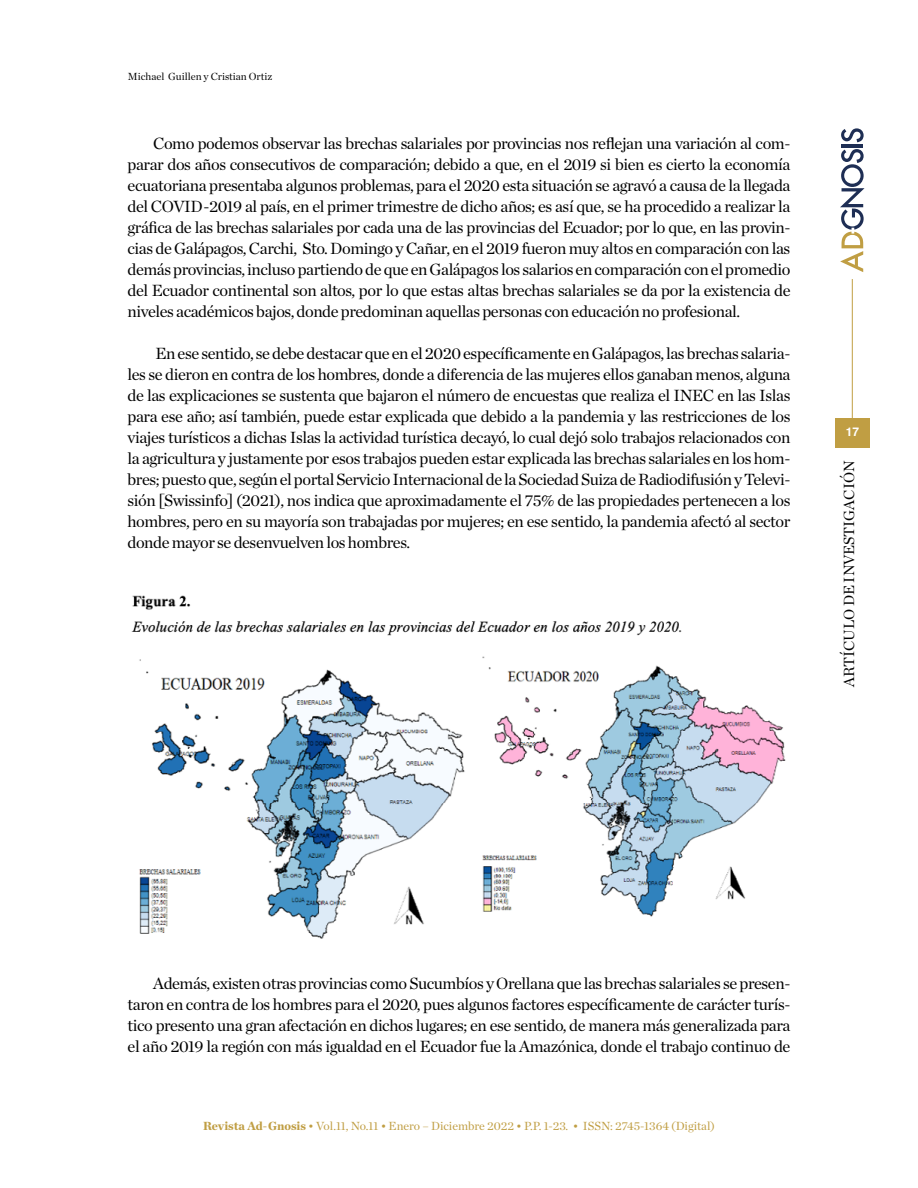
<style>
.page{position:relative;width:918px;height:1188px;background:#fff}
.page>*{position:absolute;margin:0;border:0;box-sizing:border-box;transform-origin:0 0}
.t1{font:16.5px/21px "Chronicle Deck";letter-spacing:-.025em;color:#000;text-align:justify}
.t2{font:15px "Chronicle Deck";color:#000}
.t3{font:12px "Chronicle Deck";color:#c09e43}
.t4{font:700 12px "Helvetica";color:#fff}
.t5{font:10.5px "Chronicle Deck";color:#000}
.s1{font-weight:900}
</style>
<div class="page">
<hr style="left:852px;top:279px;width:1px;height:139px;background:#c09e43">
<div style="left:835px;top:418px;width:35px;height:30px;background:#c09e43"></div>
<hr style="left:842px;top:144px;width:21px;height:3px;background:#1e2e54">
<svg style="left:841px;top:128px;width:23px;height:14px"></svg>
<svg style="left:840px;top:149px;width:25px;height:123px"></svg>
<img style="left:131px;top:595px;width:655px;height:344px">
<p class="t5" style="left:128px;top:69px;width:146px">Michael Guillen y Cristian Ortiz</p>
<p class="t1" style="left:128px;top:131px;width:665px;text-indent:26px">Como podemos observar las brechas salariales por provincias nos reflejan una variación al com&shy;parar dos años consecutivos de comparación; debido a que, en el 2019 si bien es cierto la economía ecuatoriana presentaba algunos problemas, para el 2020 esta situación se agravó a causa de la llegada del COVID-2019 al país, en el primer trimestre de dicho años; es así que, se ha procedido a realizar la gráfica de las brechas salariales por cada una de las provincias del Ecuador; por lo que, en las provin&shy;cias de Galápagos, Carchi, Sto. Domingo y Cañar, en el 2019 fueron muy altos en comparación con las demás provincias, incluso partiendo de que en Galápagos los salarios en comparación con el promedio del Ecuador continental son altos, por lo que estas altas brechas salariales se da por la existencia de niveles académicos bajos, donde predominan aquellas personas con educación no profesional.</p>
<p class="t1" style="left:128px;top:341px;width:664px;text-indent:28px">En ese sentido, se debe destacar que en el 2020 específicamente en Galápagos, las brechas salaria&shy;les se dieron en contra de los hombres, donde a diferencia de las mujeres ellos ganaban menos, alguna de las explicaciones se sustenta que bajaron el número de encuestas que realiza el INEC en las Islas para ese año; así también, puede estar explicada que debido a la pandemia y las restricciones de los viajes turísticos a dichas Islas la actividad turística decayó, lo cual dejó solo trabajos relacionados con la agricultura y justamente por esos trabajos pueden estar explicada las brechas salariales en los hom&shy;bres; puesto que, según el portal Servicio Internacional de la Sociedad Suiza de Radiodifusión y Televi&shy;sión [Swissinfo] (2021), nos indica que aproximadamente el 75% de las propiedades pertenecen a los hombres, pero en su mayoría son trabajadas por mujeres; en ese sentido, la pandemia afectó al sector donde mayor se desenvuelven los hombres.</p>
<p class="t4" style="left:846px;top:425px;width:15px">17</p>
<p class="t2" style="left:838px;top:687px;width:228px;rotate:-90deg">ARTÍCULO DE INVESTIGACIÓN</p>
<p class="t1" style="left:128px;top:971px;width:664px;text-indent:26px">Además, existen otras provincias como Sucumbíos y Orellana que las brechas salariales se presen&shy;taron en contra de los hombres para el 2020, pues algunos factores específicamente de carácter turís&shy;tico presento una gran afectación en dichos lugares; en ese sentido, de manera más generalizada para el año 2019 la región con más igualdad en el Ecuador fue la Amazónica, donde el trabajo continuo de</p>
<p class="t3" style="left:203px;top:1117px;width:513px"><span class="s1">Revista Ad-Gnosis</span> • Vol.11, No.11 • Enero – Diciembre 2022 • P.P. 1-23. • ISSN: 2745-1364 (Digital)</p>
</div>
